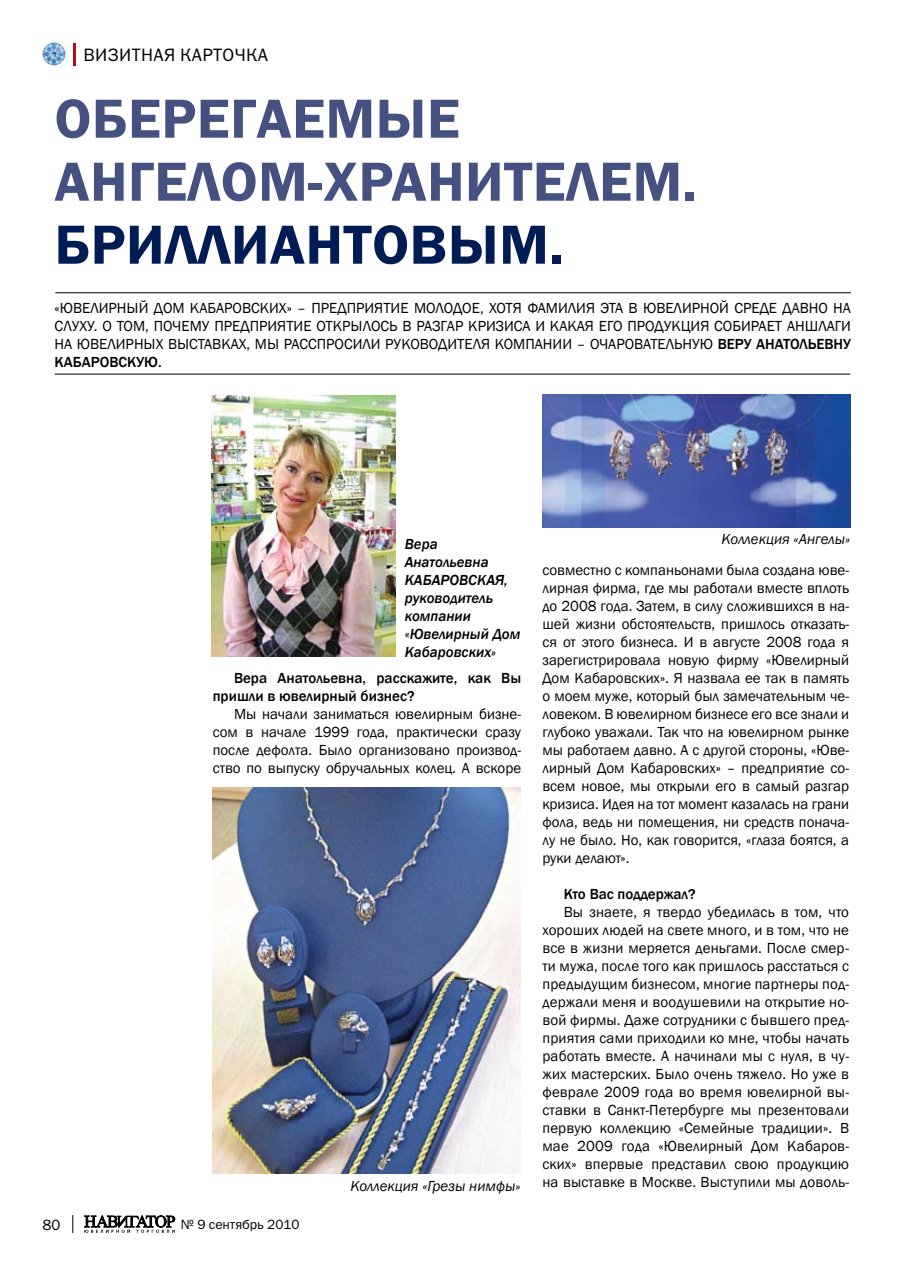
<style>
.page{position:relative;width:902px;height:1263px;background:#fff}
.page>*{position:absolute;margin:0;border:0;box-sizing:border-box;transform-origin:0 0}
.t1{font:600 57px/63px "Franklin Gothic";letter-spacing:.01em;color:#455281}
.t2{font:600 57px "Franklin Gothic";letter-spacing:.01em;color:#001c54}
.t3{font:18px "Franklin Gothic Book C";letter-spacing:.02em;color:#000}
.t4{font:15px/18px "Franklin Gothic";color:#000;text-align:justify}
.t5{font:italic 500 15px/18px "Franklin Gothic";color:#000}
.t6{font:500 15px/18px "Franklin Gothic";color:#000}
.t7{font:italic 15px "Franklin Gothic";color:#000}
.t8{font:15px "Franklin Gothic Book C";color:#000}
.t9{font:13.5px "Franklin Gothic Book C";color:#000}
.s1{font-weight:500}
</style>
<div class="page">
<img style="left:43px;top:43px;width:22px;height:22px;border-radius:11px">
<hr style="left:73px;top:43px;width:3px;height:23px;background:#b01116">
<svg style="left:84px;top:1215px;width:91px;height:18px"></svg>
<svg style="left:72px;top:1215px;width:1px;height:18px"></svg>
<hr style="left:55px;top:292px;width:795px;height:1px;background:#000">
<hr style="left:55px;top:374px;width:795px;height:1px;background:#000">
<img style="left:212px;top:396px;width:183px;height:261px">
<img style="left:212px;top:787px;width:308px;height:386px">
<img style="left:542px;top:394px;width:308px;height:133px">
<p class="t3" style="left:84px;top:45px;width:186px">ВИЗИТНАЯ КАРТОЧКА</p>
<h1 class="t1" style="left:54px;top:88px;width:644px">Оберегаемые ангелом-хранителем.</h1>
<h1 class="t2" style="left:55px;top:210px;width:511px">Бриллиантовым.</h1>
<p class="t4" style="left:55px;top:299px;width:797px">«Ювелирный Дом Кабаровских» – предприятие молодое, хотя фам илия эта в ювелирной среде давно на слуху. О том , почему предприятие открылось в разгар кризиса и кака</p>
<p class="t4" style="left:55px;top:317px;width:797px;text-indent:530px">я его продукция собирает аншлаги на ювелирных выставках, м ы расспросили руководителя ком пании – очаровательную <span class="s1">Веру Анатольевну Кабаровскую.</span></p>
<p class="t5" style="left:404px;top:535px;width:117px">Вера<br>Анатольевна<br>Кабаровская, руководитель компании «Ювелирный Дом<br>Кабаровских»</p>
<p class="t6" style="left:213px;top:669px;width:310px;text-indent:21px">Вера Анатольевна, расскажите, как Вы пришли в ювелирный бизнес?</p>
<p class="t4" style="left:213px;top:706px;width:310px;text-indent:21px">Мы начали заниматься ювелирным бизне&shy;сом в начале 1999 года, практически сразу после дефолта. Было организовано производ&shy;ство по выпуску обручальных колец. А вскоре</p>
<p class="t7" style="left:721px;top:529px;width:130px">Коллекция «Ангелы»</p>
<p class="t4" style="left:542px;top:562px;width:308px">совместно с компаньонами была создана юве&shy;лирная фирма, где мы работали вместе вплоть до 2008 года. Затем, в силу сложившихся в на&shy;шей жизни обстоятельств, пришлось отказать&shy;ся от этого бизнеса. И в августе 2008 года я зарегистрировала новую фирму «Ювелирный Дом Кабаровских». Я назвала ее так в память о моем муже, который был замечательным че&shy;ловеком. В ювелирном бизнесе его все знали и глубоко уважали. Так что на ювелирном рынке мы работаем давно. А с другой стороны, «Юве&shy;лирный Дом Кабаровских» – предприятие со&shy;всем новое, мы открыли его в самый разгар кризиса. Идея на тот момент казалась на грани фола, ведь ни помещения, ни средств понача&shy;лу не было. Н о, как говорится, «глаза боятся, а руки делают».</p>
<p class="t6" style="left:563px;top:885px;width:133px">Кто Вас поддержал?</p>
<p class="t4" style="left:542px;top:904px;width:308px;text-align:left;text-indent:21px">Вы знаете, я твердо убедилась в том, что хороших людей на свете много, и в том, что не все в жизни меряется деньгами. После смер&shy;ти мужа, после того как пришлось расстаться с предыдущим бизнесом, многие партнеры под&shy;держали меня и воодушевили на открытие но&shy;вой фирмы. Даже сотрудники с бывшего пред&shy;приятия сами приходили ко мне, чтобы начать работать вместе. А начинали мы с нуля, в чу&shy;жих мастерских. Было очень тяжело. Н о уже в феврале 2009 года во время ювелирной вы&shy;ставки в Санкт-П етербурге мы презентовали первую коллекцию «Семейные традиции». В мае 2009 года «Ювелирный Дом Кабаров&shy;ских» впервые представил свою продукцию</p>
<p class="t8" style="left:43px;top:1216px;width:19px">80</p>
<p class="t9" style="left:181px;top:1217px;width:120px">№ 9 сентябрь 2010</p>
<p class="t7" style="left:350px;top:1176px;width:172px">Коллекция «Грезы нимфы»</p>
<p class="t4" style="left:542px;top:1174px;width:308px">на выставке в Москве. Выступили мы доволь-</p>
</div>
